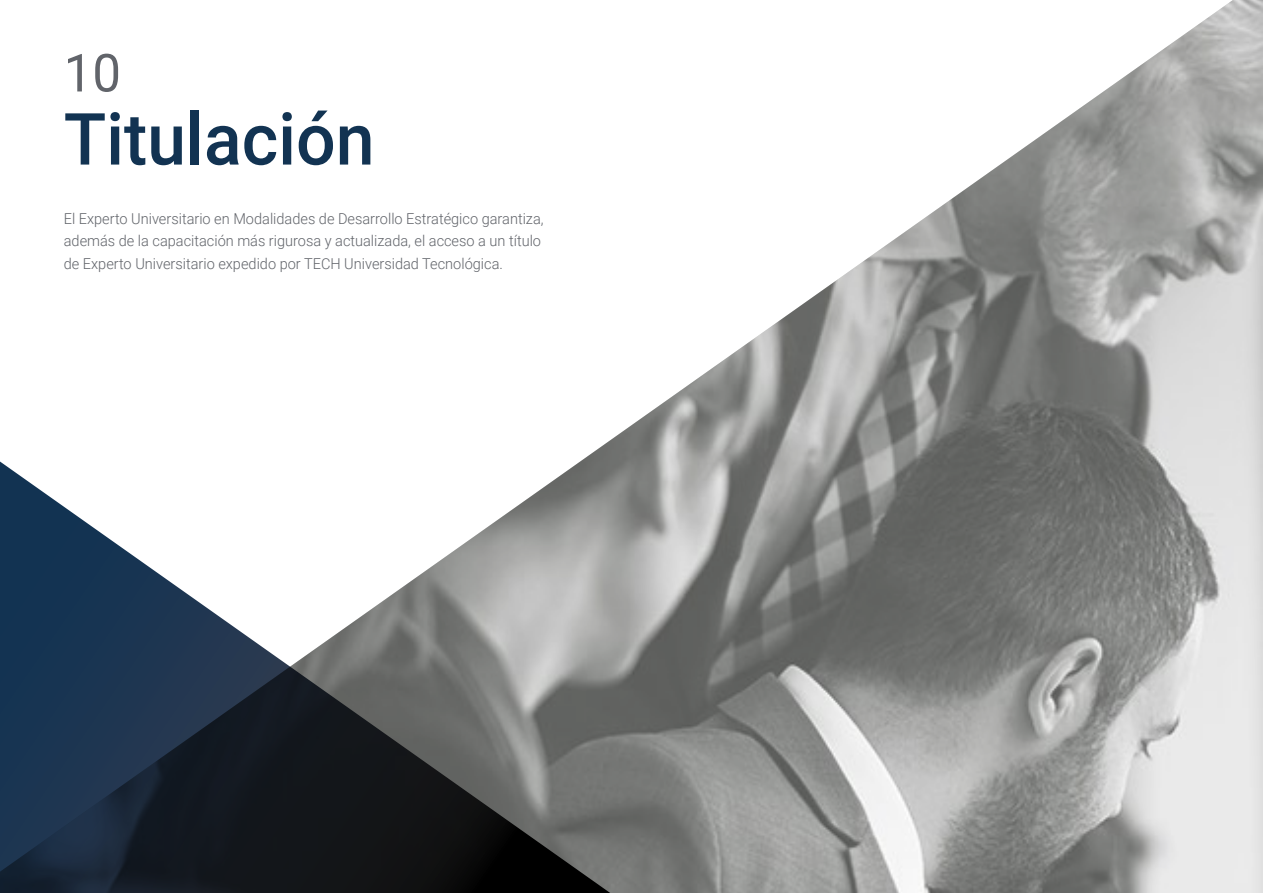
<style>
.page{position:relative;width:1263px;height:893px;background:#fff}
.page>*{position:absolute;margin:0;border:0;box-sizing:border-box;transform-origin:0 0}
.t1{font:500 72px "Roboto";color:#123352}
.t2{font:52.5px "Roboto";color:#61646a}
.t3{font:300 15px/22.5px "Roboto";color:#61646a}
</style>
<div class="page">
<img style="left:602px;top:0;width:661px;height:893px">
<svg style="left:0;top:446px;width:640px;height:447px"></svg>
<h2 class="t2" style="left:64px;top:36px;width:59px">10</h2>
<h1 class="t1" style="left:64px;top:89px;width:312px">Titulación</h1>
<p class="t3" style="left:64px;top:207px;width:481px">El Experto Universitario en Modalidades de Desarrollo Estratégico garantiza, además de la capacitación más rigurosa y actualizada, el acceso a un título de Experto Universitario expedido por TECH Universidad Tecnológica.</p>
</div>
